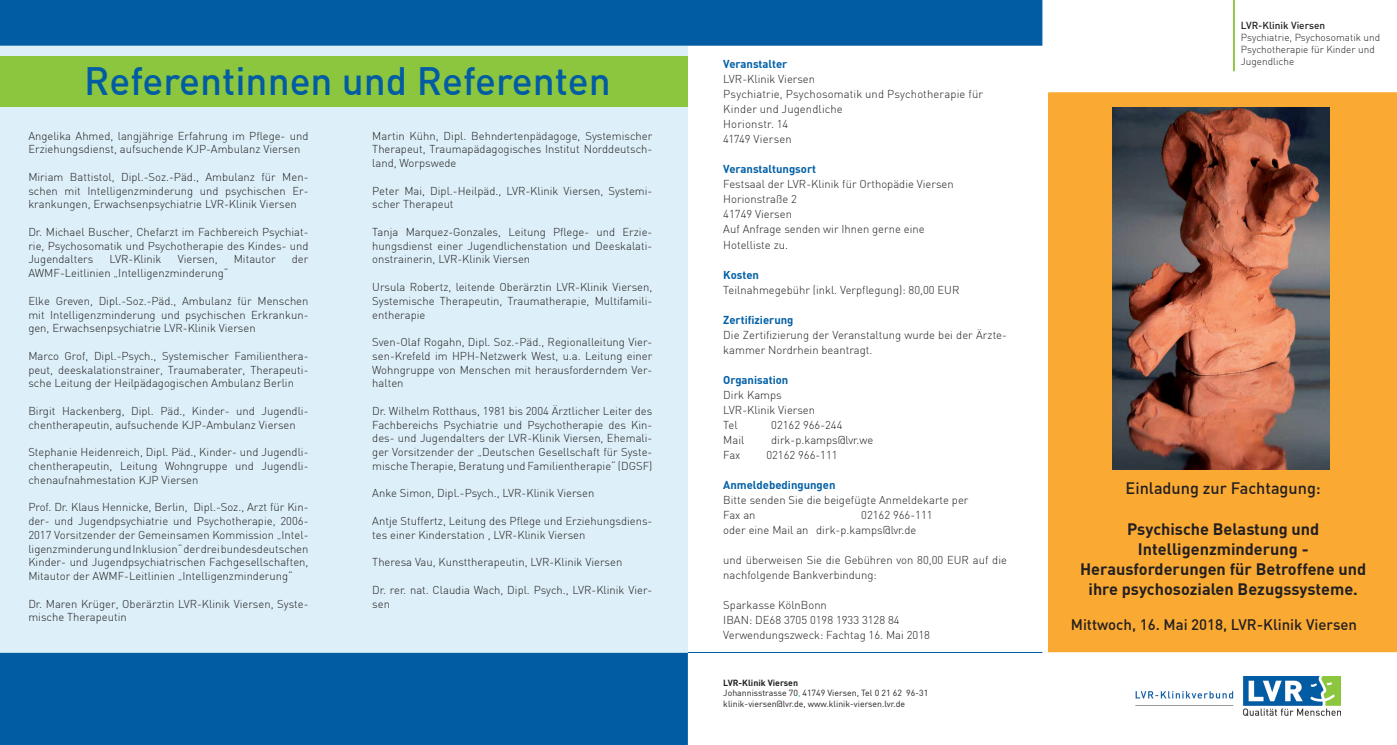
<style>
.page{position:relative;width:1397px;height:745px;background:#fff}
.page>*{position:absolute;margin:0;border:0;box-sizing:border-box;transform-origin:0 0}
.t1{font:500 38.75px "DIN";color:#015ca3}
.t2{font:700 16.25px/20px "DIN";color:#231f20;text-align:center}
.t3{font:500 16.25px "DIN";color:#231f20}
.t4{font:500 15px "DIN";color:#231f20}
.Text__DIN_light_9_p{font:300 11.25px/13.8px "DIN";color:#231f20;text-align:justify}
.Text__DIN_light_9_p-2{font:700 11.25px "DIN";color:#015fa6}
.t5{font:300 10px/12px "DIN";color:#231f20}
.t6{font:500 10px "DIN";color:#231f20}
.t7{font:8.75px/10.5px "DIN";color:#231f20}
.s1{font-weight:700}
.s2{color:#00aeef}
</style>
<div class="page">
<div style="left:0;top:0;width:1042px;height:46px;background:#015ca3"></div>
<svg style="left:1233px;top:0;width:1px;height:71px"></svg>
<hr style="left:687px;top:651px;width:355px;height:1px;background:#015ca3">
<img style="left:1135px;top:676px;width:204px;height:39px">
<div style="left:0;top:652px;width:687px;height:92px;background:#015ca3"></div>
<div style="left:0;top:46px;width:687px;height:606px;background:#ddf0f9"></div>
<div style="left:1048px;top:92px;width:348px;height:559px;background:#faaa33"></div>
<img style="left:1112px;top:107px;width:217px;height:362px">
<div style="left:0;top:57px;width:687px;height:50px;background:#8bc63e"></div>
<p class="t1" style="left:84px;top:56px;width:528px">Referentinnen und Referenten</p>
<p class="Text__DIN_light_9_p" style="left:28px;top:128px;width:281px">Angelika Ahmed, langjährige Erfahrung im Pflege- und<br>Erziehungsdienst, aufsuchende KJP-Ambulanz Viersen</p>
<p class="Text__DIN_light_9_p" style="left:28px;top:170px;width:281px">Miriam Battistol, Dipl.-Soz.-Päd., Ambulanz für Men&shy;schen mit Intelligenzminderung und psychischen Er&shy;krankungen, Erwachsenpsychiatrie LVR-Klinik Viersen</p>
<p class="Text__DIN_light_9_p" style="left:28px;top:225px;width:281px">Dr. Michael Buscher, Chefarzt im Fachbereich Psychiat&shy;rie, Psychosomatik und Psychotherapie des Kindes- und Jugendalters</p>
<p class="Text__DIN_light_9_p" style="left:372px;top:128px;width:281px">Martin Kühn, Dipl. Behndertenpädagoge, Systemischer Therapeut, Traumapädagogisches Institut Norddeutsch&shy;land, Worpswede</p>
<p class="Text__DIN_light_9_p" style="left:372px;top:183px;width:281px">Peter Mai, Dipl.-Heilpäd., LVR-Klinik Viersen, Systemi&shy;scher Therapeut</p>
<p class="Text__DIN_light_9_p" style="left:372px;top:225px;width:281px">Tanja Marquez-Gonzales, Leitung Pflege- und Erzie&shy;hungsdienst einer Jugendlichenstation und Deeskalati&shy;onstrainerin, LVR-Klinik Viersen</p>
<p class="Text__DIN_light_9_p" style="left:372px;top:280px;width:281px">Ursula Robertz, leitende Oberärztin LVR-Klinik Viersen, Systemische Therapeutin, Traumatherapie, Multifamili&shy;entherapie</p>
<p class="Text__DIN_light_9_p" style="left:372px;top:335px;width:281px">Sven-Olaf Rogahn, Dipl. Soz.-Päd., Regionalleitung Vier&shy;sen-Krefeld im HPH-Netzwerk West, u.a. Leitung einer Wohngruppe von Menschen mit herausforderndem Ver&shy;halten</p>
<p class="Text__DIN_light_9_p" style="left:372px;top:403px;width:281px">Dr. Wilhelm Rotthaus, 1981 bis 2004 Ärztlicher Leiter des Fachbereichs Psychiatrie und Psychotherapie des Kin&shy;des- und Jugendalters der LVR-Klinik Viersen, Ehemali&shy;ger Vorsitzender der „Deutschen Gesellschaft für Syste&shy;mische Therapie, Beratung und Familientherapie“ (DGSF)</p>
<p class="Text__DIN_light_9_p" style="left:372px;top:486px;width:223px">Anke Simon, Dipl.-Psych., LVR-Klinik Viersen</p>
<p class="Text__DIN_light_9_p" style="left:372px;top:513px;width:281px">Antje Stuffertz, Leitung des Pflege und Erziehungsdiens&shy;tes einer Kinderstation , LVR-Klinik Viersen</p>
<p class="Text__DIN_light_9_p" style="left:372px;top:555px;width:251px">Theresa Vau, Kunsttherapeutin, LVR-Klinik Viersen</p>
<p class="Text__DIN_light_9_p" style="left:372px;top:582px;width:281px">Dr. rer. nat. Claudia Wach, Dipl. Psych., LVR-Klinik Vier&shy;sen</p>
<p class="Text__DIN_light_9_p" style="left:109px;top:252px;width:54px">LVR-Klinik</p>
<p class="Text__DIN_light_9_p" style="left:178px;top:252px;width:41px">Viersen,</p>
<p class="Text__DIN_light_9_p" style="left:234px;top:252px;width:43px">Mitautor</p>
<p class="Text__DIN_light_9_p" style="left:292px;top:252px;width:18px">der</p>
<p class="Text__DIN_light_9_p" style="left:28px;top:266px;width:202px">AWMF-Leitlinien „Intelligenzminderung“</p>
<p class="Text__DIN_light_9_p" style="left:28px;top:293px;width:281px">Elke Greven, Dipl.-Soz.-Päd., Ambulanz für Menschen mit Intelligenzminderung und psychischen Erkrankun&shy;gen, Erwachsenpsychiatrie LVR-Klinik Viersen</p>
<p class="Text__DIN_light_9_p" style="left:28px;top:348px;width:281px">Marco Grof, Dipl.-Psych., Systemischer Familienthera&shy;peut, deeskalationstrainer, Traumaberater, Therapeuti&shy;sche Leitung der Heilpädagogischen Ambulanz Berlin</p>
<p class="Text__DIN_light_9_p" style="left:28px;top:403px;width:281px">Birgit Hackenberg, Dipl. Päd., Kinder- und Jugendli&shy;chentherapeutin, aufsuchende KJP-Ambulanz Viersen</p>
<p class="Text__DIN_light_9_p" style="left:28px;top:445px;width:281px">Stephanie Heidenreich, Dipl. Päd., Kinder- und Jugendli&shy;chentherapeutin, Leitung Wohngruppe und Jugendli&shy;chenaufnahmestation KJP Viersen</p>
<p class="Text__DIN_light_9_p" style="left:28px;top:500px;width:281px">Prof. Dr. Klaus Hennicke, Berlin, Dipl.-Soz., Arzt für Kin&shy;der- und Jugendpsychiatrie und Psychotherapie, 2006- 2017 Vorsitzender der Gemeinsamen Kommission „Intel&shy;ligenzminderung und Inklusion“ der drei bundesdeutschen Kinder- und Jugendpsychiatrischen Fachgesellschaften, Mitautor der AWMF-Leitlinien „Intelligenzminderung“</p>
<p class="Text__DIN_light_9_p" style="left:28px;top:596px;width:281px">Dr. Maren Krüger, Oberärztin LVR-Klinik Viersen, Syste&shy;mische Therapeutin</p>
<p class="Text__DIN_light_9_p-2" style="left:723px;top:57px;width:66px">Veranstalter</p>
<p class="Text__DIN_light_9_p" style="left:723px;top:72px;width:93px">LVR-Klinik Viersen</p>
<p class="Text__DIN_light_9_p" style="left:723px;top:87px;width:261px;line-height:15px">Psychiatrie, Psychosomatik und Psychotherapie für<br>Kinder und Jugendliche</p>
<p class="Text__DIN_light_9_p" style="left:723px;top:117px;width:66px">Horionstr. 14</p>
<p class="Text__DIN_light_9_p" style="left:723px;top:132px;width:70px">41749 Viersen</p>
<p class="Text__DIN_light_9_p-2" style="left:723px;top:162px;width:94px">Veranstaltungsort</p>
<p class="Text__DIN_light_9_p" style="left:723px;top:177px;width:232px">Festsaal der LVR-Klinik für Orthopädie Viersen</p>
<p class="Text__DIN_light_9_p" style="left:723px;top:192px;width:75px">Horionstraße 2</p>
<p class="Text__DIN_light_9_p" style="left:723px;top:207px;width:70px">41749 Viersen</p>
<p class="Text__DIN_light_9_p" style="left:723px;top:222px;width:203px">Auf Anfrage senden wir Ihnen gerne eine</p>
<p class="Text__DIN_light_9_p" style="left:723px;top:237px;width:66px">Hotelliste zu.</p>
<p class="Text__DIN_light_9_p-2" style="left:723px;top:267px;width:37px">Kosten</p>
<p class="Text__DIN_light_9_p" style="left:723px;top:282px;width:237px">Teilnahmegebühr (inkl. Verpflegung): 80,00 EUR</p>
<p class="Text__DIN_light_9_p-2" style="left:723px;top:312px;width:72px">Zertifizierung</p>
<p class="Text__DIN_light_9_p" style="left:723px;top:327px;width:285px;line-height:15px">Die Zertifizierung der Veranstaltung wurde bei der Ärzte&shy;kammer Nordrhein beantragt.</p>
<p class="Text__DIN_light_9_p-2" style="left:723px;top:372px;width:67px">Organisation</p>
<p class="Text__DIN_light_9_p" style="left:723px;top:387px;width:60px">Dirk Kamps</p>
<p class="Text__DIN_light_9_p" style="left:723px;top:402px;width:93px">LVR-Klinik Viersen</p>
<p class="Text__DIN_light_9_p" style="left:723px;top:417px;width:16px">Tel</p>
<p class="Text__DIN_light_9_p" style="left:771px;top:417px;width:73px">02162 966-244</p>
<p class="Text__DIN_light_9_p" style="left:723px;top:432px;width:23px">Mail</p>
<p class="Text__DIN_light_9_p" style="left:771px;top:432px;width:104px">dirk-p.kamps@lvr.we</p>
<p class="Text__DIN_light_9_p" style="left:723px;top:447px;width:19px">Fax</p>
<p class="Text__DIN_light_9_p" style="left:766px;top:447px;width:73px">02162 966-111</p>
<p class="Text__DIN_light_9_p-2" style="left:723px;top:477px;width:114px">Anmeldebedingungen</p>
<p class="Text__DIN_light_9_p" style="left:723px;top:492px;width:247px">Bitte senden Sie die beigefügte Anmeldekarte per</p>
<p class="Text__DIN_light_9_p" style="left:723px;top:507px;width:34px">Fax an</p>
<p class="Text__DIN_light_9_p" style="left:861px;top:507px;width:73px">02162 966-111</p>
<p class="Text__DIN_light_9_p" style="left:723px;top:522px;width:195px">oder eine Mail an dirk-p.kamps@lvr.de</p>
<p class="Text__DIN_light_9_p" style="left:723px;top:552px;width:285px;line-height:15px">und überweisen Sie die Gebühren von 80,00 EUR auf die nachfolgende Bankverbindung:</p>
<p class="Text__DIN_light_9_p" style="left:723px;top:597px;width:105px">Sparkasse KölnBonn</p>
<p class="Text__DIN_light_9_p" style="left:723px;top:612px;width:178px">IBAN: DE68 3705 0198 1933 3128 84</p>
<p class="Text__DIN_light_9_p" style="left:723px;top:627px;width:208px">Verwendungszweck: Fachtag 16. Mai 2018</p>
<p class="t7" style="left:723px;top:676px;width:206px"><span class="s1">LVR-Klinik Viersen<br></span>Johannisstrasse 70<span class="s2">,</span> 41749 Viersen, Tel 0 21 62 96-31 klinik-viersen@lvr.de, www.klinik-viersen.lvr.de</p>
<p class="t6" style="left:1240px;top:19px;width:86px">LVR-Klinik Viersen</p>
<p class="t5" style="left:1240px;top:31px;width:141px">Psychiatrie, Psychosomatik und<br>Psychotherapie für Kinder und<br>Jugendliche</p>
<p class="t3" style="left:1125px;top:478px;width:197px">Einladung zur Fachtagung:</p>
<p class="t2" style="left:1127px;top:517px;width:193px">Psychische Belastung und</p>
<p class="t2" style="left:1137px;top:537px;width:172px">Intelligenzminderung -</p>
<p class="t2" style="left:1079px;top:557px;width:287px">Herausforderungen für Betroffene und ihre psychosozialen Bezugssysteme.</p>
<p class="t4" style="left:1070px;top:614px;width:288px">Mittwoch, 16. Mai 2018, LVR-Klinik Viersen</p>
</div>
